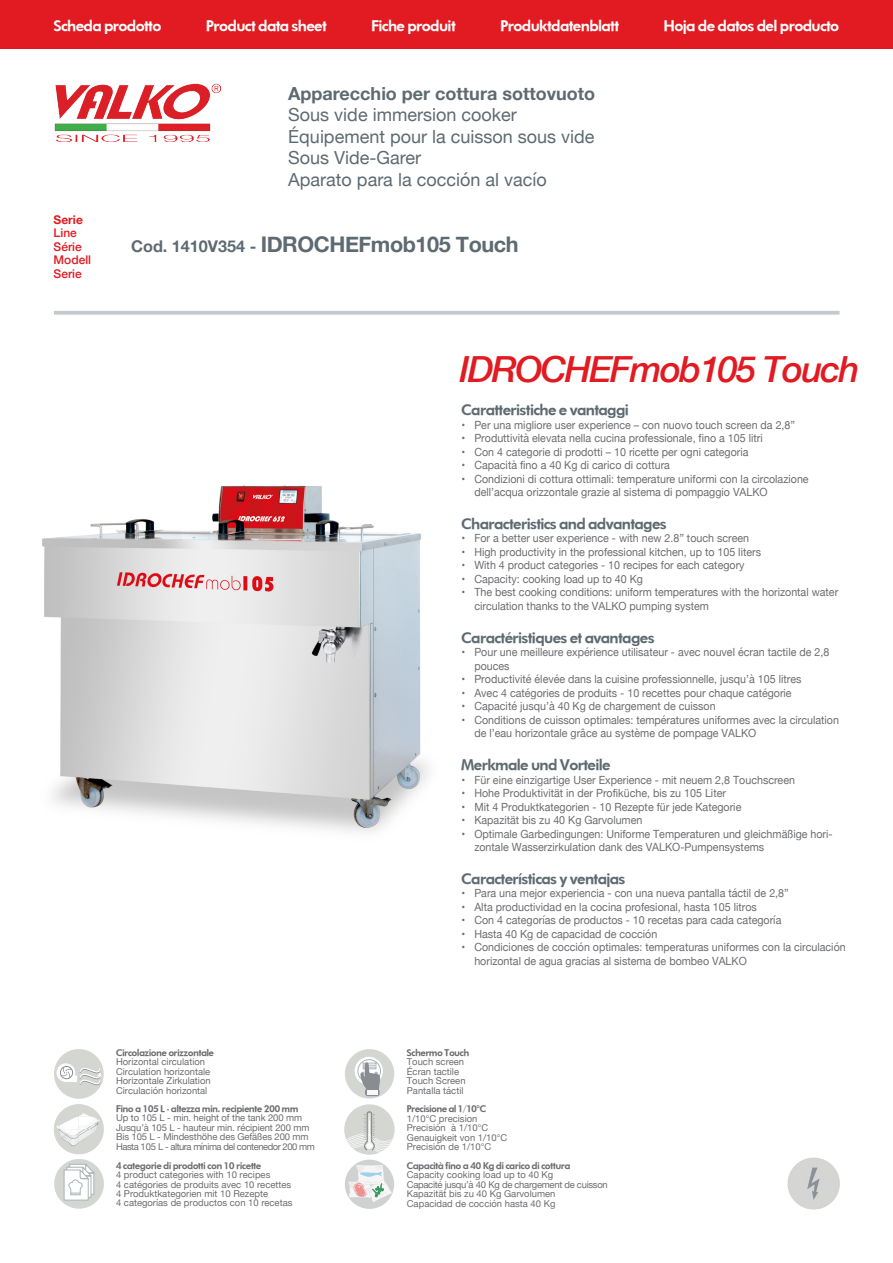
<style>
.page{position:relative;width:893px;height:1263px;background:#fff}
.page>*{position:absolute;margin:0;border:0;box-sizing:border-box;transform-origin:0 0}
.Normale{font:italic 500 36px "Helvetica Neue";letter-spacing:-.05em;color:#e21a21}
.Normale-2{font:700 21.6px "Helvetica Neue";letter-spacing:-.02em;color:#5e6a71}
.t1{font:18px "Helvetica Neue";color:#5e6a71}
.t2{font:700 18px "Helvetica Neue";color:#5e6a71}
.Normale-3{font:800 15px "Volkswagen";color:#5e6a71}
.Normale-4{font:800 15px "Volkswagen";color:#fff}
.t3{font:500 12px "Helvetica Neue";color:#e21a21}
.t4{font:700 12px "Helvetica Neue";color:#e21a21}
.t5{font:11.25px/13.5px "Helvetica Neue";color:#6c6d70;scale:.95 1}
.Normale-5{font:9.45px "Helvetica Neue";color:#6c6d70}
.Normale-6{font:800 9.45px "Volkswagen";color:#6c6d70}
.Normale-7{font:9.45px "Helvetica Neue";letter-spacing:-.05em;color:#6c6d70}
.Normale-8{font:9.45px "Helvetica Neue";letter-spacing:-.03em;color:#6c6d70}
.s1{font-size:16.2px}
</style>
<div class="page">
<div style="left:0;top:0;width:893px;height:49px;background:#e21a21"></div>
<img style="left:787px;top:1157px;width:53px;height:53px">
<svg style="left:54px;top:311px;width:785px;height:4px;fill:#c4c9ce"></svg>
<img style="left:54px;top:83px;width:167px;height:59px">
<img style="left:42px;top:485px;width:387px;height:347px">
<img style="left:57px;top:1104px;width:43px;height:13px">
<img style="left:54px;top:1117px;width:49px;height:25px">
<img style="left:57px;top:1142px;width:43px;height:12px">
<div style="left:54px;top:1159px;width:50px;height:50px;background:#d4d6d2;border-radius:50%"></div>
<svg style="left:64px;top:1164px;width:31px;height:36px"></svg>
<div style="left:344px;top:1104px;width:51px;height:51px;background:#d4d6d2;border-radius:50%"></div>
<svg style="left:344px;top:1111px;width:51px;height:43px"></svg>
<div style="left:345px;top:1049px;width:49px;height:49px;background:#d4d6d2;border-radius:50%"></div>
<div style="left:355px;top:1057px;width:28px;height:28px;background:#fff;border-radius:50%"></div>
<svg style="left:357px;top:1059px;width:24px;height:37px"></svg>
<hr style="left:367px;top:1090px;width:11px;height:4px;background:#f7f8f7">
<div style="left:345px;top:1159px;width:49px;height:50px;background:#d0d1d1;border-radius:50%"></div>
<svg style="left:348px;top:1165px;width:44px;height:37px"></svg>
<div style="left:54px;top:1049px;width:50px;height:50px;background:#d4d6d2;border-radius:50%"></div>
<svg style="left:56px;top:1063px;width:46px;height:23px"></svg>
<p class="Normale-4" style="left:54px;top:16px;width:109px">Scheda prodotto</p>
<p class="Normale-4" style="left:206px;top:16px;width:122px">Product data sheet</p>
<p class="Normale-4" style="left:372px;top:16px;width:85px">Fiche produit</p>
<p class="Normale-4" style="left:500px;top:16px;width:120px">Produktdatenblatt</p>
<p class="Normale-4" style="left:664px;top:16px;width:177px">Hoja de datos del producto</p>
<p class="t4" style="left:54px;top:210px;width:31px">Serie</p>
<p class="t3" style="left:54px;top:223px;width:25px">Line</p>
<p class="t3" style="left:54px;top:237px;width:30px">Série</p>
<p class="t3" style="left:54px;top:250px;width:39px">Modell</p>
<p class="t3" style="left:54px;top:264px;width:30px">Serie</p>
<p class="t2" style="left:288px;top:79px;width:308px">Apparecchio per cottura sottovuoto</p>
<p class="t1" style="left:288px;top:102px;width:230px">Sous vide immersion cooker</p>
<p class="t1" style="left:288px;top:123px;width:308px">Équipement pour la cuisson sous vide</p>
<p class="t1" style="left:288px;top:145px;width:134px">Sous Vide-Garer</p>
<p class="t1" style="left:288px;top:167px;width:260px">Aparato para la cocción al vacío</p>
<p class="Normale-2" style="left:131px;top:227px;width:389px"><span class="s1">Cod. 1410V354 -</span> IDROCHEFmob105 Touch</p>
<p class="Normale" style="left:459px;top:338px;width:401px">IDROCHEFmob105 Touch</p>
<p class="Normale-3" style="left:462px;top:401px;width:168px">Caratteristiche e vantaggi</p>
<p class="t5" style="left:462px;top:418px;width:352px">• Per una migliore user experience – con nuovo touch screen da 2,8”</p>
<p class="t5" style="left:462px;top:432px;width:318px">• Produttività elevata nella cucina professionale, fino a 105 litri</p>
<p class="t5" style="left:462px;top:445px;width:304px">• Con 4 categorie di prodotti – 10 ricette per ogni categoria</p>
<p class="t5" style="left:462px;top:459px;width:221px">• Capacità fino a 40 Kg di carico di cottura</p>
<p class="t5" style="left:474px;top:472px;width:353px;text-indent:-13px">• Condizioni di cottura ottimali: temperature uniformi con la circolazione dell’acqua orizzontale grazie al sistema di pompaggio VALKO</p>
<p class="Normale-3" style="left:462px;top:514px;width:206px">Characteristics and advantages</p>
<p class="t5" style="left:462px;top:532px;width:304px">• For a better user experience - with new 2.8” touch screen</p>
<p class="t5" style="left:462px;top:546px;width:317px">• High productivity in the professional kitchen, up to 105 liters</p>
<p class="t5" style="left:462px;top:559px;width:299px">• With 4 product categories - 10 recipes for each category</p>
<p class="t5" style="left:462px;top:573px;width:192px">• Capacity: cooking load up to 40 Kg</p>
<p class="t5" style="left:474px;top:586px;width:384px;text-indent:-13px">• The best cooking conditions: uniform temperatures with the horizontal water circulation thanks to the VALKO pumping system</p>
<p class="Normale-3" style="left:462px;top:628px;width:194px">Caractéristiques et avantages</p>
<p class="t5" style="left:474px;top:646px;width:375px;text-indent:-13px">• Pour une meilleure expérience utilisateur - avec nouvel écran tactile de 2,8 pouces</p>
<p class="t5" style="left:462px;top:673px;width:359px">• Productivité élevée dans la cuisine professionnelle, jusqu’à 105 litres</p>
<p class="t5" style="left:462px;top:687px;width:349px">• Avec 4 catégories de produits - 10 recettes pour chaque catégorie</p>
<p class="t5" style="left:462px;top:700px;width:269px">• Capacité jusqu’à 40 Kg de chargement de cuisson</p>
<p class="t5" style="left:474px;top:714px;width:385px;text-indent:-13px">• Conditions de cuisson optimales: températures uniformes avec la circulation de l’eau horizontale grâce au système de pompage VALKO</p>
<p class="Normale-3" style="left:462px;top:756px;width:150px">Merkmale und Vorteile</p>
<p class="t5" style="left:462px;top:773px;width:352px">• Für eine einzigartige User Experience - mit neuem 2,8 Touchscreen</p>
<p class="t5" style="left:462px;top:787px;width:280px">• Hohe Produktivität in der Profiküche, bis zu 105 Liter</p>
<p class="t5" style="left:462px;top:800px;width:296px">• Mit 4 Produktkategorien - 10 Rezepte für jede Kategorie</p>
<p class="t5" style="left:462px;top:814px;width:192px">• Kapazität bis zu 40 Kg Garvolumen</p>
<p class="t5" style="left:474px;top:827px;width:379px;text-indent:-13px">• Optimale Garbedingungen: Uniforme Temperaturen und gleichmäßige hori&shy;zontale Wasserzirkulation dank des VALKO-Pumpensystems</p>
<p class="Normale-3" style="left:462px;top:869px;width:165px">Características y ventajas</p>
<p class="t5" style="left:462px;top:887px;width:346px">• Para una mejor experiencia - con una nueva pantalla táctil de 2,8”</p>
<p class="t5" style="left:462px;top:900px;width:312px">• Alta productividad en la cocina profesional, hasta 105 litros</p>
<p class="t5" style="left:462px;top:914px;width:338px">• Con 4 categorías de productos - 10 recetas para cada categoría</p>
<p class="t5" style="left:462px;top:927px;width:207px">• Hasta 40 Kg de capacidad de cocción</p>
<p class="t5" style="left:474px;top:941px;width:392px;text-indent:-13px">• Condiciones de cocción optimales: temperaturas uniformes con la circulación horizontal de agua gracias al sistema de bombeo VALKO</p>
<p class="Normale-6" style="left:116px;top:1047px;width:99px">Circolazione orizzontale</p>
<p class="Normale-5" style="left:116px;top:1055px;width:91px">Horizontal circulation</p>
<p class="Normale-5" style="left:116px;top:1065px;width:96px">Circulation horizontale</p>
<p class="Normale-5" style="left:116px;top:1074px;width:96px">Horizontale Zirkulation</p>
<p class="Normale-5" style="left:116px;top:1083px;width:93px">Circulación horizontal</p>
<p class="Normale-6" style="left:116px;top:1103px;width:184px">Fino a 105 L - altezza min. recipiente 200 mm</p>
<p class="Normale-5" style="left:116px;top:1111px;width:188px">Up to 105 L - min. height of the tank 200 mm</p>
<p class="Normale-5" style="left:116px;top:1120px;width:195px">Jusqu’à 105 L - hauteur min. récipient 200 mm</p>
<p class="Normale-5" style="left:116px;top:1130px;width:194px">Bis 105 L - Mindesthöhe des Gefäßes 200 mm</p>
<p class="Normale-7" style="left:116px;top:1139px;width:200px">Hasta 105 L - altura mínima del contenedor 200 mm</p>
<p class="Normale-6" style="left:116px;top:1159px;width:147px">4 categorie di prodotti con 10 ricette</p>
<p class="Normale-5" style="left:116px;top:1168px;width:156px">4 product categories with 10 recipes</p>
<p class="Normale-5" style="left:116px;top:1177px;width:177px">4 catégories de produits avec 10 recettes</p>
<p class="Normale-5" style="left:116px;top:1187px;width:154px">4 Produktkategorien mit 10 Rezepte</p>
<p class="Normale-5" style="left:116px;top:1196px;width:178px">4 categorías de productos con 10 recetas</p>
<p class="Normale-6" style="left:407px;top:1047px;width:64px">Schermo Touch</p>
<p class="Normale-5" style="left:407px;top:1055px;width:59px">Touch screen</p>
<p class="Normale-5" style="left:407px;top:1064px;width:54px">Écran tactile</p>
<p class="Normale-5" style="left:407px;top:1074px;width:60px">Touch Screen</p>
<p class="Normale-5" style="left:407px;top:1083px;width:58px">Pantalla táctil</p>
<p class="Normale-6" style="left:407px;top:1103px;width:81px">Precisione al 1/10°C</p>
<p class="Normale-5" style="left:407px;top:1111px;width:72px">1/10°C precision</p>
<p class="Normale-5" style="left:407px;top:1121px;width:83px">Precisión à 1/10°C</p>
<p class="Normale-5" style="left:407px;top:1130px;width:102px">Genauigkeit von 1/10°C</p>
<p class="Normale-5" style="left:407px;top:1140px;width:86px">Precisión de 1/10°C</p>
<p class="Normale-6" style="left:407px;top:1159px;width:165px">Capacità fino a 40 Kg di carico di cottura</p>
<p class="Normale-5" style="left:407px;top:1168px;width:148px">Capacity cooking load up to 40 Kg</p>
<p class="Normale-8" style="left:407px;top:1177px;width:202px">Capacité jusqu’à 40 Kg de chargement de cuisson</p>
<p class="Normale-5" style="left:407px;top:1187px;width:150px">Kapazität bis zu 40 Kg Garvolumen</p>
<p class="Normale-5" style="left:407px;top:1196px;width:150px">Capacidad de cocción hasta 40 Kg</p>
</div>
